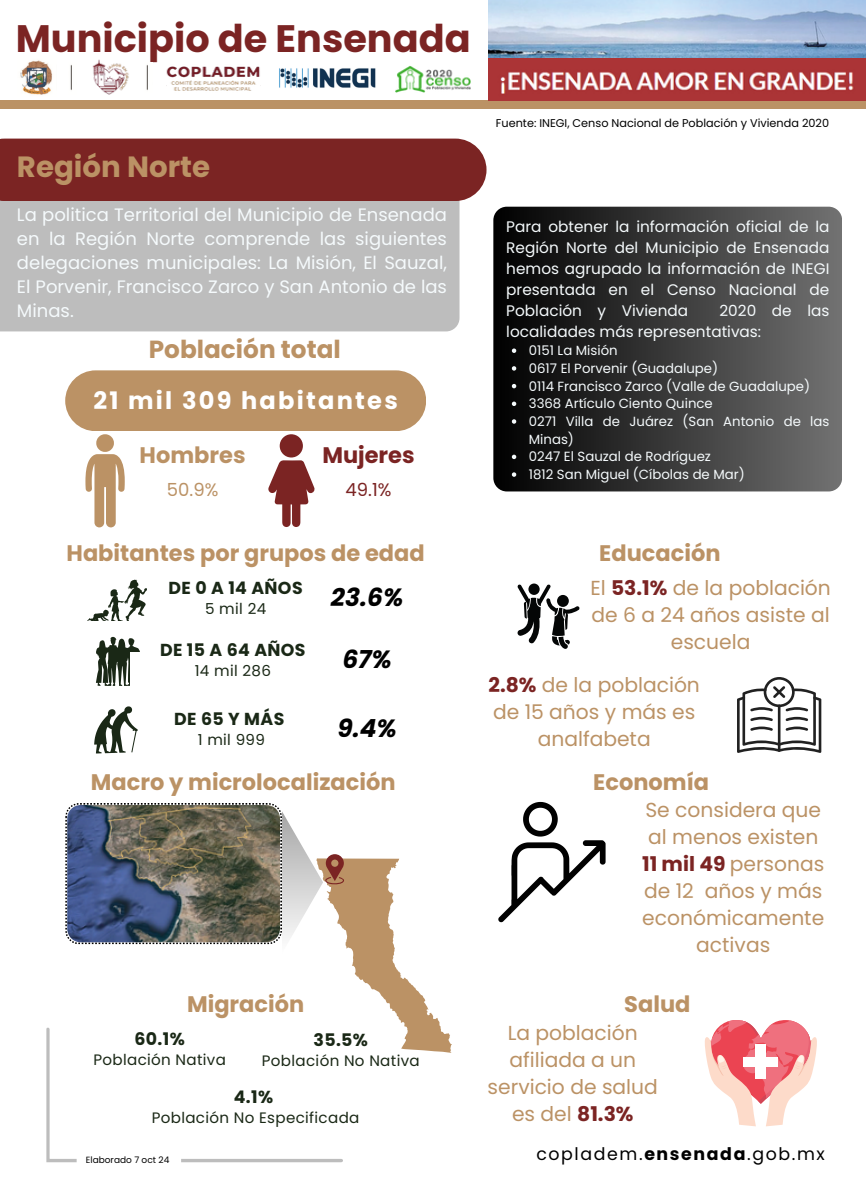
<style>
.page{position:relative;width:866px;height:1188px;background:#fff}
.page>*{position:absolute;margin:0;border:0;box-sizing:border-box;transform-origin:0 0}
.t1{font:700 38.25px "Poppins";color:#7b2423}
.t2{font:700 29.25px "Poppins";color:#bb9265}
.t3{font:italic 700 24.97px "Poppins";color:#000}
.t4{font:700 24.75px "Poppins";color:#bb9265}
.t5{font:700 24.07px "Poppins";letter-spacing:.09em;color:#fff}
.t6{font:700 22.5px "Poppins";color:#bb9265}
.t7{font:700 22.5px "Poppins";color:#7b2423}
.t8{font:20.25px/27px "Poppins";color:#bb9265;text-align:center}
.t9{font:18px/24.1px "Poppins";color:#f5fafc;text-align:justify}
.t10{font:18px "Poppins";color:#7b2423}
.t11{font:18px "Poppins";color:#bb9265}
.t12{font:700 17.32px "Poppins";letter-spacing:.02em;color:#1a2816}
.t13{font:17.32px "Poppins";letter-spacing:.095em;color:#000}
.t14{font:15.3px/20.9px "Poppins";color:#f5fafc;text-align:justify}
.t15{font:15.08px "Poppins";letter-spacing:.02em;color:#1a2816}
.t16{font:13.28px/17.8px "Poppins";color:#f5fafc}
.t17{font:11.25px "Poppins";color:#000}
.t18{font:9px "Poppins";color:#000}
.s1{font-weight:700;color:#7b2423}
.s2{font-weight:700}
</style>
<div class="page">
<div style="left:65px;top:370px;width:361px;height:61px;background:#bb9265;border-radius:30px"></div>
<svg style="left:96px;top:637px;width:44px;height:49px"></svg>
<svg style="left:94px;top:706px;width:44px;height:48px"></svg>
<svg style="left:87px;top:580px;width:59px;height:41px"></svg>
<svg style="left:85px;top:434px;width:39px;height:93px"></svg>
<svg style="left:268px;top:460px;width:47px;height:67px"></svg>
<div style="left:280px;top:434px;width:23px;height:24px;background:#7b2423;border-radius:50%"></div>
<div style="left:130px;top:652px;width:63px;height:43px;background:#fff"></div>
<svg style="left:704px;top:1020px;width:113px;height:106px"></svg>
<div style="left:756px;top:1045px;width:10px;height:34px;background:#fff"></div>
<div style="left:743px;top:1057px;width:35px;height:10px;background:#fff"></div>
<svg style="left:498px;top:802px;width:107px;height:120px"></svg>
<svg style="left:517px;top:583px;width:62px;height:66px"></svg>
<svg style="left:737px;top:677px;width:84px;height:76px"></svg>
<div style="left:0;top:201px;width:459px;height:130px;background:#bdbdbd"></div>
<div style="left:0;top:139px;width:486px;height:62px;background:#7b2423"></div>
<div style="left:493px;top:207px;width:348px;height:284px;background:linear-gradient(to right,#000,#717171);border-radius:14px"></div>
<svg style="left:512px;top:349px;width:4px;height:4px"></svg>
<svg style="left:512px;top:366px;width:4px;height:5px"></svg>
<svg style="left:512px;top:384px;width:4px;height:4px"></svg>
<svg style="left:512px;top:402px;width:4px;height:4px"></svg>
<svg style="left:512px;top:419px;width:4px;height:5px"></svg>
<svg style="left:512px;top:455px;width:4px;height:4px"></svg>
<svg style="left:512px;top:472px;width:4px;height:5px"></svg>
<svg style="left:46px;top:803px;width:405px;height:360px"></svg>
<div style="left:0;top:101px;width:866px;height:8px;background:#bb9265"></div>
<img style="left:279px;top:68px;width:97px;height:20px">
<img style="left:395px;top:66px;width:76px;height:26px">
<img style="left:20px;top:60px;width:32px;height:35px">
<img style="left:92px;top:59px;width:37px;height:36px">
<img style="left:166px;top:66px;width:95px;height:35px">
<img style="left:146px;top:64px;width:2px;height:26px">
<img style="left:70px;top:64px;width:2px;height:26px">
<img style="left:488px;top:0;width:378px;height:58px">
<img style="left:488px;top:58px;width:378px;height:42px">
<p class="t1" style="left:16px;top:12px;width:456px">Municipio de Ensenada</p>
<p class="t2" style="left:17px;top:147px;width:195px">Región Norte</p>
<p class="t9" style="left:17px;top:203px;width:431px">La politica Territorial del Municipio de Ensenada en la Región Norte comprende las siguientes delegaciones municipales: La Misión, El Sauzal, El Porvenir, Francisco Zarco y San Antonio de las Minas.</p>
<h5 class="t4" style="left:149px;top:332px;width:193px">Población total</h5>
<p class="t5" style="left:94px;top:384px;width:306px">21 mil 309 habitantes</p>
<h5 class="t6" style="left:140px;top:439px;width:107px">Hombres</h5>
<h6 class="t11" style="left:167px;top:477px;width:53px">50.9%</h6>
<p class="t7" style="left:322px;top:439px;width:94px">Mujeres</p>
<h3 class="t10" style="left:345px;top:477px;width:47px">49.1%</h3>
<p class="t6" style="left:67px;top:537px;width:360px">Habitantes por grupos de edad</p>
<h3 class="t12" style="left:169px;top:576px;width:136px">DE 0 A 14 AÑOS</h3>
<h3 class="t15" style="left:205px;top:598px;width:63px">5 mil 24</h3>
<h3 class="t12" style="left:160px;top:638px;width:147px">DE 15 A 64 AÑOS</h3>
<h3 class="t15" style="left:195px;top:660px;width:78px">14 mil 286</h3>
<h3 class="t12" style="left:174px;top:706px;width:112px">DE 65 Y MÁS</h3>
<h3 class="t15" style="left:198px;top:729px;width:69px">1 mil 999</h3>
<p class="t3" style="left:331px;top:580px;width:74px">23.6%</p>
<p class="t3" style="left:342px;top:642px;width:51px">67%</p>
<h5 class="t3" style="left:337px;top:710px;width:61px">9.4%</h5>
<h5 class="t6" style="left:91px;top:766px;width:306px">Macro y microlocalización</h5>
<h3 class="t6" style="left:187px;top:988px;width:119px">Migración</h3>
<p class="t12" style="left:134px;top:1027px;width:52px">60.1%</p>
<p class="t15" style="left:93px;top:1049px;width:134px">Población Nativa</p>
<h3 class="t12" style="left:313px;top:1028px;width:56px">35.5%</h3>
<h3 class="t15" style="left:262px;top:1051px;width:159px">Población No Nativa</h3>
<h3 class="t12" style="left:234px;top:1085px;width:41px">4.1%</h3>
<h3 class="t15" style="left:152px;top:1107px;width:209px">Población No Especificada</h3>
<p class="t18" style="left:86px;top:1154px;width:85px">Elaborado 7 oct 24</p>
<h3 class="t17" style="left:496px;top:115px;width:335px">Fuente: INEGI, Censo Nacional de Población y Vivienda 2020</h3>
<h1 class="t14" style="left:506px;top:217px;width:325px">Para obtener la información oficial de la Región Norte del Municipio de Ensenada hemos agrupado la información de INEGI presentada en el Censo Nacional de Población y Vivienda</h1>
<h1 class="t14" style="left:506px;top:301px;width:325px;text-indent:213px">2020 de las localidades más representativas:</h1>
<p class="t16" style="left:529px;top:342px;width:90px">0151 La Misión</p>
<p class="t16" style="left:529px;top:359px;width:191px">0617 El Porvenir (Guadalupe)</p>
<p class="t16" style="left:529px;top:377px;width:283px">0114 Francisco Zarco (Valle de Guadalupe)</p>
<p class="t16" style="left:529px;top:395px;width:185px">3368 Artículo Ciento Quince</p>
<p class="t16" style="left:529px;top:412px;width:302px">0271 Villa de Juárez (San Antonio de las<br>Minas)</p>
<p class="t16" style="left:529px;top:448px;width:184px">0247 El Sauzal de Rodríguez</p>
<p class="t16" style="left:529px;top:465px;width:217px">1812 San Miguel (Cíbolas de Mar)</p>
<p class="t6" style="left:599px;top:537px;width:123px">Educación</p>
<p class="t8" style="left:590px;top:574px;width:242px">El <span class="s1">53.1%</span> de la población de 6 a 24 años asiste al escuela</p>
<p class="t8" style="left:488px;top:672px;width:213px"><span class="s1">2.8%</span> de la población de 15 años y más es analfabeta</p>
<p class="t6" style="left:593px;top:766px;width:117px">Economía</p>
<p class="t8" style="left:642px;top:796px;width:184px">Se considera que al menos existen<br><span class="s1">11 mil 49</span> personas de 12 años y más económicamente activas</p>
<h5 class="t6" style="left:624px;top:988px;width:68px">Salud</h5>
<p class="t8" style="left:487px;top:1019px;width:172px">La población afiliada a un servicio de salud es del <span class="s1">81.3%</span></p>
<h2 class="t13" style="left:536px;top:1142px;width:290px">copladem.<span class="s2">ensenada</span>.gob.mx</h2>
</div>
